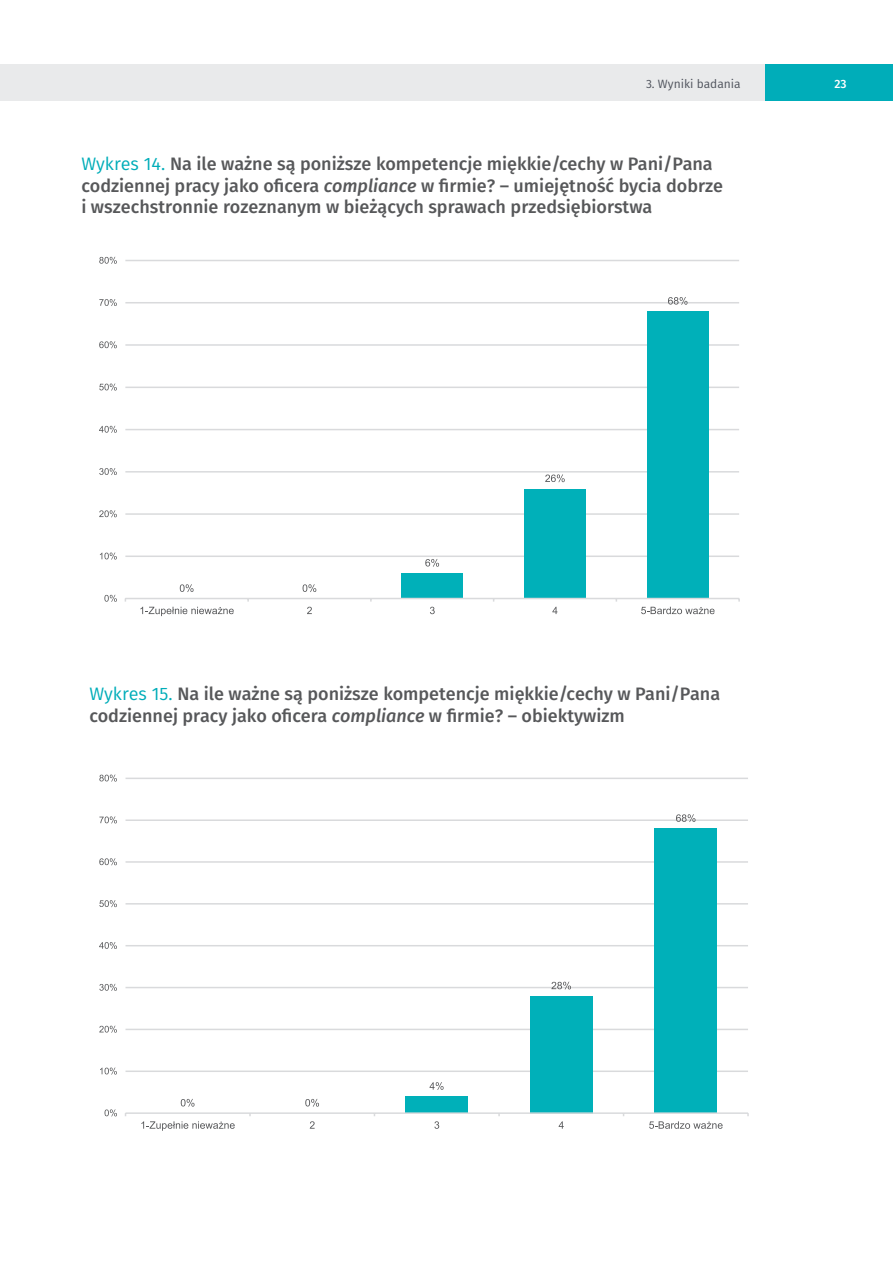
<style>
.page{position:relative;width:893px;height:1263px;background:#fff}
.page>*{position:absolute;margin:0;border:0;box-sizing:border-box;transform-origin:0 0}
.t1{font:500 18px/21.6px "Fira Sans";color:#57585a}
.t2{font:12px "Fira Sans";color:#4f535c}
.t3{font:500 12px "Fira Sans";color:#fff}
.s1{font-weight:400;color:#00adb9}
.s2{font-style:italic}
</style>
<div class="page">
<div style="left:0;top:64px;width:765px;height:36px;background:#e9eaeb"></div>
<div style="left:765px;top:64px;width:128px;height:36px;background:#00adb9"></div>
<hr style="left:125px;top:260px;width:614px;height:1px;background:#d9dadc">
<hr style="left:125px;top:302px;width:614px;height:1px;background:#d9dadc">
<hr style="left:125px;top:344px;width:614px;height:2px;background:#d9dadc">
<hr style="left:125px;top:387px;width:614px;height:1px;background:#d9dadc">
<hr style="left:125px;top:429px;width:614px;height:1px;background:#d9dadc">
<hr style="left:125px;top:471px;width:614px;height:2px;background:#d9dadc">
<hr style="left:125px;top:513px;width:614px;height:2px;background:#d9dadc">
<hr style="left:125px;top:555px;width:614px;height:2px;background:#d9dadc">
<div style="left:402px;top:573px;width:61px;height:25px;background:#00b0b9"></div>
<div style="left:524px;top:489px;width:62px;height:109px;background:#00b0b9"></div>
<div style="left:647px;top:311px;width:61px;height:287px;background:#00b0b9"></div>
<hr style="left:125px;top:598px;width:614px;height:1px;background:#d9dadc">
<svg style="left:180px;top:584px;width:14px;height:8px"></svg>
<svg style="left:303px;top:584px;width:13px;height:8px"></svg>
<svg style="left:425px;top:559px;width:14px;height:8px"></svg>
<svg style="left:545px;top:474px;width:20px;height:8px"></svg>
<svg style="left:668px;top:297px;width:19px;height:8px"></svg>
<svg style="left:104px;top:595px;width:13px;height:7px"></svg>
<svg style="left:100px;top:552px;width:17px;height:7px"></svg>
<svg style="left:99px;top:510px;width:18px;height:7px"></svg>
<svg style="left:99px;top:468px;width:18px;height:7px"></svg>
<svg style="left:99px;top:426px;width:18px;height:7px"></svg>
<svg style="left:99px;top:384px;width:18px;height:7px"></svg>
<svg style="left:99px;top:341px;width:18px;height:7px"></svg>
<svg style="left:99px;top:299px;width:18px;height:7px"></svg>
<svg style="left:99px;top:257px;width:18px;height:7px"></svg>
<svg style="left:140px;top:607px;width:94px;height:9px"></svg>
<svg style="left:307px;top:607px;width:5px;height:7px"></svg>
<svg style="left:430px;top:607px;width:5px;height:7px"></svg>
<svg style="left:552px;top:607px;width:5px;height:7px"></svg>
<svg style="left:641px;top:607px;width:74px;height:7px"></svg>
<hr style="left:126px;top:778px;width:622px;height:1px;background:#d9dadc">
<hr style="left:126px;top:819px;width:622px;height:2px;background:#d9dadc">
<hr style="left:126px;top:861px;width:622px;height:2px;background:#d9dadc">
<hr style="left:126px;top:903px;width:622px;height:1px;background:#d9dadc">
<hr style="left:126px;top:945px;width:622px;height:1px;background:#d9dadc">
<hr style="left:126px;top:987px;width:622px;height:1px;background:#d9dadc">
<hr style="left:126px;top:1029px;width:622px;height:1px;background:#d9dadc">
<hr style="left:126px;top:1070px;width:622px;height:2px;background:#d9dadc">
<div style="left:406px;top:1096px;width:62px;height:17px;background:#00b0b9"></div>
<div style="left:530px;top:996px;width:62px;height:117px;background:#00b0b9"></div>
<div style="left:655px;top:828px;width:62px;height:285px;background:#00b0b9"></div>
<hr style="left:126px;top:1112px;width:622px;height:2px;background:#d9dadc">
<svg style="left:181px;top:1099px;width:13px;height:7px"></svg>
<svg style="left:305px;top:1099px;width:14px;height:7px"></svg>
<svg style="left:430px;top:1082px;width:14px;height:8px"></svg>
<svg style="left:551px;top:982px;width:20px;height:7px"></svg>
<svg style="left:676px;top:814px;width:19px;height:8px"></svg>
<svg style="left:105px;top:1109px;width:12px;height:7px"></svg>
<svg style="left:100px;top:1067px;width:17px;height:7px"></svg>
<svg style="left:99px;top:1026px;width:18px;height:7px"></svg>
<svg style="left:99px;top:984px;width:18px;height:7px"></svg>
<svg style="left:99px;top:942px;width:18px;height:7px"></svg>
<svg style="left:99px;top:900px;width:18px;height:7px"></svg>
<svg style="left:99px;top:858px;width:18px;height:7px"></svg>
<svg style="left:99px;top:816px;width:18px;height:7px"></svg>
<svg style="left:99px;top:774px;width:18px;height:7px"></svg>
<svg style="left:141px;top:1121px;width:94px;height:10px"></svg>
<svg style="left:310px;top:1121px;width:5px;height:8px"></svg>
<svg style="left:434px;top:1121px;width:5px;height:8px"></svg>
<svg style="left:559px;top:1121px;width:5px;height:8px"></svg>
<svg style="left:649px;top:1121px;width:74px;height:8px"></svg>
<p class="t2" style="left:646px;top:75px;width:96px">3. Wyniki badania</p>
<p class="t3" style="left:834px;top:74px;width:14px">23</p>
<p class="t1" style="left:81px;top:152px;width:643px"><span class="s1">Wykres 14.</span> Na ile ważne są poniższe kompetencje miękkie/cechy w Pani/Pana codziennej pracy jako oficera <span class="s2">compliance</span> w firmie? – umiejętność bycia dobrze i wszechstronnie rozeznanym w bieżących sprawach przedsiębiorstwa</p>
<p class="t1" style="left:89px;top:682px;width:632px"><span class="s1">Wykres 15.</span> Na ile ważne są poniższe kompetencje miękkie/cechy w Pani/Pana codziennej pracy jako oficera <span class="s2">compliance</span> w firmie? – obiektywizm</p>
</div>
